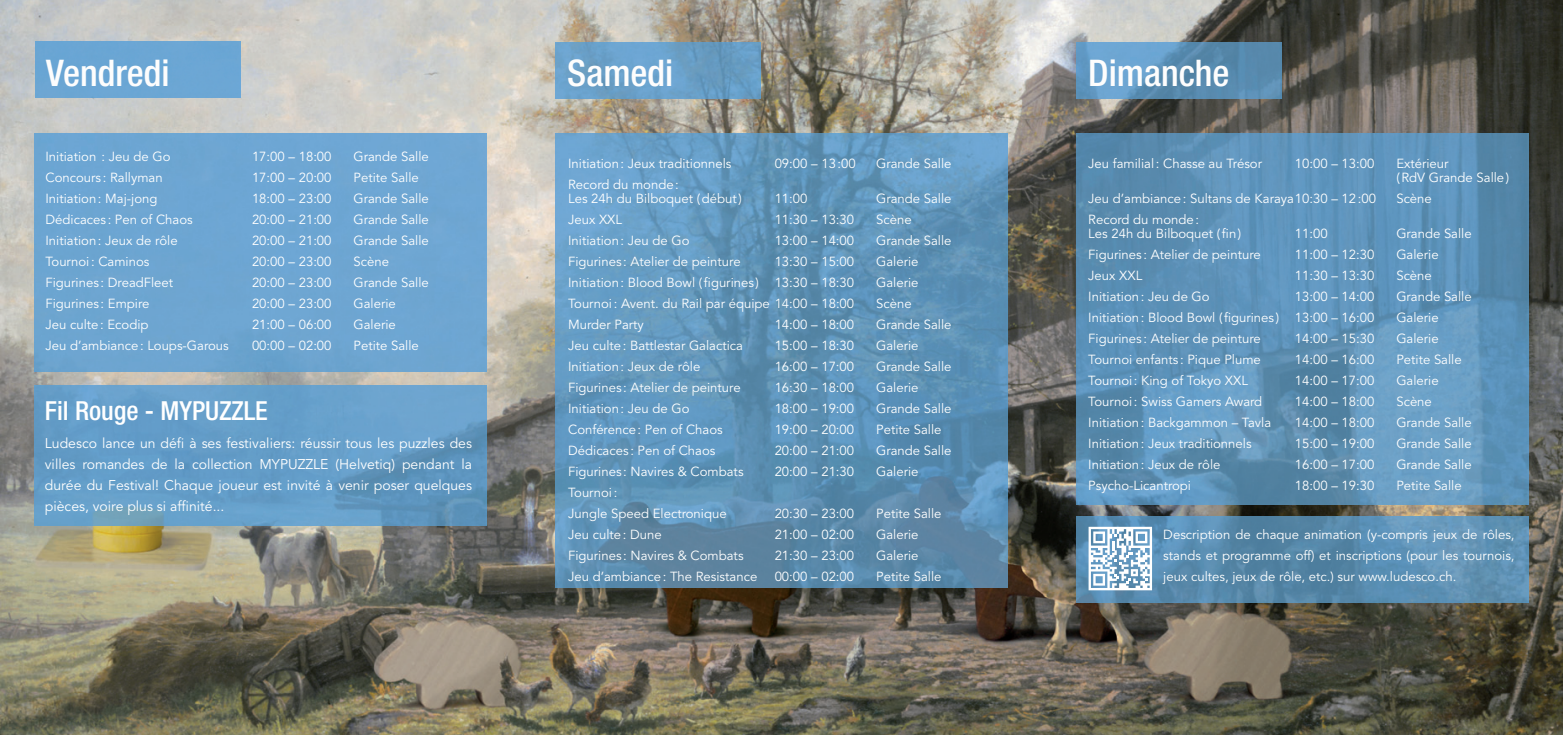
<style>
.page{position:relative;width:1563px;height:735px;background:#fff}
.page>*{position:absolute;margin:0;border:0;box-sizing:border-box;transform-origin:0 0}
.t1{font:500 condensed 36.75px "Helvetica Neue LT Std";color:#fdfdfd}
.t2{font:500 condensed 26.25px "Helvetica Neue LT Std";color:#fff}
.t3{font:14px/21px "Avenir LT";color:#fff;text-align:justify}
.t4{font:13.12px/14px "Avenir LT";color:#fff}
</style>
<div class="page">
<img style="left:0;top:0;width:1563px;height:734px">
<div style="left:35px;top:42px;width:205px;height:56px;background:#6ba6d4"></div>
<div style="left:34px;top:133px;width:452px;height:238px;background:#6ea6d2"></div>
<img style="left:35px;top:385px;width:451px;height:140px">
<img style="left:556px;top:43px;width:205px;height:55px">
<img style="left:555px;top:133px;width:452px;height:454px">
<img style="left:1076px;top:43px;width:205px;height:55px">
<img style="left:1076px;top:133px;width:452px;height:371px">
<img style="left:1076px;top:516px;width:452px;height:86px">
<svg style="left:1088px;top:526px;width:64px;height:64px"></svg>
<h1 class="t1" style="left:46px;top:51px;width:125px">Vendredi</h1>
<p class="t4" style="left:45px;top:150px;width:126px">Initiation : Jeu de Go</p>
<p class="t4" style="left:252px;top:150px;width:81px">17:00 – 18:00</p>
<p class="t4" style="left:353px;top:150px;width:77px">Grande Salle</p>
<p class="t4" style="left:45px;top:171px;width:119px">Concours : Rallyman</p>
<p class="t4" style="left:252px;top:171px;width:81px">17:00 – 20:00</p>
<p class="t4" style="left:353px;top:171px;width:67px">Petite Salle</p>
<p class="t4" style="left:45px;top:192px;width:114px">Initiation : Maj-jong</p>
<p class="t4" style="left:252px;top:192px;width:81px">18:00 – 23:00</p>
<p class="t4" style="left:353px;top:192px;width:77px">Grande Salle</p>
<p class="t4" style="left:45px;top:213px;width:149px">Dédicaces : Pen of Chaos</p>
<p class="t4" style="left:252px;top:213px;width:81px">20:00 – 21:00</p>
<p class="t4" style="left:353px;top:213px;width:77px">Grande Salle</p>
<p class="t4" style="left:45px;top:234px;width:134px">Initiation : Jeux de rôle</p>
<p class="t4" style="left:252px;top:234px;width:81px">20:00 – 21:00</p>
<p class="t4" style="left:353px;top:234px;width:77px">Grande Salle</p>
<p class="t4" style="left:45px;top:255px;width:105px">Tournoi : Caminos</p>
<p class="t4" style="left:252px;top:255px;width:81px">20:00 – 23:00</p>
<p class="t4" style="left:353px;top:255px;width:37px">Scène</p>
<p class="t4" style="left:45px;top:276px;width:129px">Figurines : DreadFleet</p>
<p class="t4" style="left:252px;top:276px;width:81px">20:00 – 23:00</p>
<p class="t4" style="left:353px;top:276px;width:77px">Grande Salle</p>
<p class="t4" style="left:45px;top:297px;width:105px">Figurines : Empire</p>
<p class="t4" style="left:252px;top:297px;width:81px">20:00 – 23:00</p>
<p class="t4" style="left:353px;top:297px;width:44px">Galerie</p>
<p class="t4" style="left:45px;top:318px;width:105px">Jeu culte : Ecodip</p>
<p class="t4" style="left:252px;top:318px;width:81px">21:00 – 06:00</p>
<p class="t4" style="left:353px;top:318px;width:44px">Galerie</p>
<p class="t4" style="left:45px;top:339px;width:185px">Jeu d’ambiance : Loups-Garous</p>
<p class="t4" style="left:252px;top:339px;width:81px">00:00 – 02:00</p>
<p class="t4" style="left:353px;top:339px;width:67px">Petite Salle</p>
<h2 class="t2" style="left:45px;top:395px;width:224px">Fil Rouge - MYPUZZLE</h2>
<p class="t3" style="left:45px;top:433px;width:429px">Ludesco lance un défi à ses festivaliers: réussir tous les puzzles des villes romandes de la collection MYPUZZLE (Helvetiq) pendant la durée du Festival! Chaque joueur est invité à venir poser quelques pièces, voire plus si affinité...</p>
<h1 class="t1" style="left:567px;top:51px;width:108px">Samedi</h1>
<p class="t4" style="left:568px;top:157px;width:165px">Initiation : Jeux traditionnels</p>
<p class="t4" style="left:774px;top:157px;width:83px">09:00 – 13 :00</p>
<p class="t4" style="left:876px;top:157px;width:77px">Grande Salle</p>
<p class="t4" style="left:568px;top:178px;width:175px">Record du monde :<br>Les 24h du Bilboquet ( début )</p>
<p class="t4" style="left:774px;top:192px;width:34px">11:00</p>
<p class="t4" style="left:876px;top:192px;width:77px">Grande Salle</p>
<p class="t4" style="left:568px;top:213px;width:55px">Jeux XXL</p>
<p class="t4" style="left:774px;top:213px;width:81px">11:30 – 13:30</p>
<p class="t4" style="left:876px;top:213px;width:37px">Scène</p>
<p class="t4" style="left:568px;top:234px;width:123px">Initiation : Jeu de Go</p>
<p class="t4" style="left:774px;top:234px;width:81px">13:00 – 14:00</p>
<p class="t4" style="left:876px;top:234px;width:77px">Grande Salle</p>
<p class="t4" style="left:568px;top:255px;width:174px">Figurines : Atelier de peinture</p>
<p class="t4" style="left:774px;top:255px;width:81px">13:30 – 15:00</p>
<p class="t4" style="left:876px;top:255px;width:44px">Galerie</p>
<p class="t4" style="left:568px;top:276px;width:288px">Initiation : Blood Bowl ( figurines ) 13:30 – 18:30</p>
<p class="t4" style="left:876px;top:276px;width:44px">Galerie</p>
<p class="t4" style="left:568px;top:297px;width:288px">Tournoi : Avent. du Rail par équipe 14:00 – 18:00</p>
<p class="t4" style="left:876px;top:297px;width:37px">Scène</p>
<p class="t4" style="left:568px;top:318px;width:77px">Murder Party</p>
<p class="t4" style="left:774px;top:318px;width:81px">14:00 – 18:00</p>
<p class="t4" style="left:876px;top:318px;width:77px">Grande Salle</p>
<p class="t4" style="left:568px;top:339px;width:176px">Jeu culte : Battlestar Galactica</p>
<p class="t4" style="left:774px;top:339px;width:81px">15:00 – 18:30</p>
<p class="t4" style="left:876px;top:339px;width:44px">Galerie</p>
<p class="t4" style="left:568px;top:360px;width:134px">Initiation : Jeux de rôle</p>
<p class="t4" style="left:774px;top:360px;width:81px">16:00 – 17:00</p>
<p class="t4" style="left:876px;top:360px;width:77px">Grande Salle</p>
<p class="t4" style="left:568px;top:381px;width:174px">Figurines : Atelier de peinture</p>
<p class="t4" style="left:774px;top:381px;width:81px">16:30 – 18:00</p>
<p class="t4" style="left:876px;top:381px;width:44px">Galerie</p>
<p class="t4" style="left:568px;top:402px;width:123px">Initiation : Jeu de Go</p>
<p class="t4" style="left:774px;top:402px;width:81px">18:00 – 19:00</p>
<p class="t4" style="left:876px;top:402px;width:77px">Grande Salle</p>
<p class="t4" style="left:568px;top:423px;width:156px">Conférence : Pen of Chaos</p>
<p class="t4" style="left:774px;top:423px;width:81px">19:00 – 20:00</p>
<p class="t4" style="left:876px;top:423px;width:67px">Petite Salle</p>
<p class="t4" style="left:568px;top:444px;width:149px">Dédicaces : Pen of Chaos</p>
<p class="t4" style="left:774px;top:444px;width:81px">20:00 – 21:00</p>
<p class="t4" style="left:876px;top:444px;width:77px">Grande Salle</p>
<p class="t4" style="left:568px;top:465px;width:177px">Figurines : Navires &amp; Combats</p>
<p class="t4" style="left:774px;top:465px;width:81px">20:00 – 21:30</p>
<p class="t4" style="left:876px;top:465px;width:44px">Galerie</p>
<p class="t4" style="left:568px;top:482px;width:160px;line-height:21px">Tournoi :<br>Jungle Speed Electronique</p>
<p class="t4" style="left:774px;top:507px;width:81px">20:30 – 23:00</p>
<p class="t4" style="left:876px;top:507px;width:67px">Petite Salle</p>
<p class="t4" style="left:568px;top:528px;width:95px">Jeu culte : Dune</p>
<p class="t4" style="left:774px;top:528px;width:81px">21:00 – 02:00</p>
<p class="t4" style="left:876px;top:528px;width:44px">Galerie</p>
<p class="t4" style="left:568px;top:549px;width:177px">Figurines : Navires &amp; Combats</p>
<p class="t4" style="left:774px;top:549px;width:81px">21:30 – 23:00</p>
<p class="t4" style="left:876px;top:549px;width:44px">Galerie</p>
<p class="t4" style="left:568px;top:570px;width:191px">Jeu d’ambiance : The Resistance</p>
<p class="t4" style="left:774px;top:570px;width:81px">00:00 – 02:00</p>
<p class="t4" style="left:876px;top:570px;width:67px">Petite Salle</p>
<h1 class="t1" style="left:1088px;top:51px;width:143px">Dimanche</h1>
<p class="t4" style="left:1088px;top:157px;width:175px">Jeu familial : Chasse au Trésor</p>
<p class="t4" style="left:1295px;top:157px;width:81px">10:00 – 13:00</p>
<p class="t4" style="left:1396px;top:157px;width:114px">Extérieur<br>( RdV Grande Salle )</p>
<p class="t4" style="left:1088px;top:192px;width:289px">Jeu d’ambiance : Sultans de Karaya 10:30 – 12 :00</p>
<p class="t4" style="left:1396px;top:192px;width:37px">Scène</p>
<p class="t4" style="left:1088px;top:213px;width:155px">Record du monde :<br>Les 24h du Bilboquet ( fin )</p>
<p class="t4" style="left:1295px;top:227px;width:34px">11:00</p>
<p class="t4" style="left:1396px;top:227px;width:77px">Grande Salle</p>
<p class="t4" style="left:1088px;top:248px;width:174px">Figurines : Atelier de peinture</p>
<p class="t4" style="left:1295px;top:248px;width:81px">11:00 – 12:30</p>
<p class="t4" style="left:1396px;top:248px;width:44px">Galerie</p>
<p class="t4" style="left:1088px;top:269px;width:55px">Jeux XXL</p>
<p class="t4" style="left:1295px;top:269px;width:81px">11:30 – 13:30</p>
<p class="t4" style="left:1396px;top:269px;width:37px">Scène</p>
<p class="t4" style="left:1088px;top:290px;width:123px">Initiation : Jeu de Go</p>
<p class="t4" style="left:1295px;top:290px;width:81px">13:00 – 14:00</p>
<p class="t4" style="left:1396px;top:290px;width:77px">Grande Salle</p>
<p class="t4" style="left:1088px;top:311px;width:288px">Initiation : Blood Bowl ( figurines ) 13:00 – 16:00</p>
<p class="t4" style="left:1396px;top:311px;width:44px">Galerie</p>
<p class="t4" style="left:1088px;top:332px;width:174px">Figurines : Atelier de peinture</p>
<p class="t4" style="left:1295px;top:332px;width:81px">14:00 – 15:30</p>
<p class="t4" style="left:1396px;top:332px;width:44px">Galerie</p>
<p class="t4" style="left:1088px;top:353px;width:174px">Tournoi enfants : Pique Plume</p>
<p class="t4" style="left:1295px;top:353px;width:81px">14:00 – 16:00</p>
<p class="t4" style="left:1396px;top:353px;width:67px">Petite Salle</p>
<p class="t4" style="left:1088px;top:374px;width:161px">Tournoi : King of Tokyo XXL</p>
<p class="t4" style="left:1295px;top:374px;width:81px">14:00 – 17:00</p>
<p class="t4" style="left:1396px;top:374px;width:44px">Galerie</p>
<p class="t4" style="left:1088px;top:395px;width:175px">Tournoi : Swiss Gamers Award</p>
<p class="t4" style="left:1295px;top:395px;width:81px">14:00 – 18:00</p>
<p class="t4" style="left:1396px;top:395px;width:37px">Scène</p>
<p class="t4" style="left:1088px;top:416px;width:184px">Initiation : Backgammon – Tavla</p>
<p class="t4" style="left:1295px;top:416px;width:81px">14:00 – 18:00</p>
<p class="t4" style="left:1396px;top:416px;width:77px">Grande Salle</p>
<p class="t4" style="left:1088px;top:437px;width:165px">Initiation : Jeux traditionnels</p>
<p class="t4" style="left:1295px;top:437px;width:81px">15:00 – 19:00</p>
<p class="t4" style="left:1396px;top:437px;width:77px">Grande Salle</p>
<p class="t4" style="left:1088px;top:458px;width:134px">Initiation : Jeux de rôle</p>
<p class="t4" style="left:1295px;top:458px;width:81px">16:00 – 17:00</p>
<p class="t4" style="left:1396px;top:458px;width:77px">Grande Salle</p>
<p class="t4" style="left:1088px;top:479px;width:104px">Psycho-Licantropi</p>
<p class="t4" style="left:1295px;top:479px;width:81px">18:00 – 19:30</p>
<p class="t4" style="left:1396px;top:479px;width:67px">Petite Salle</p>
<p class="t4" style="left:1163px;top:524px;width:353px;line-height:21px;text-align:justify">Description de chaque animation (y-compris jeux de rôles, stands et programme off) et inscriptions (pour les tournois, jeux cultes, jeux de rôle, etc.) sur www.ludesco.ch.</p>
</div>
